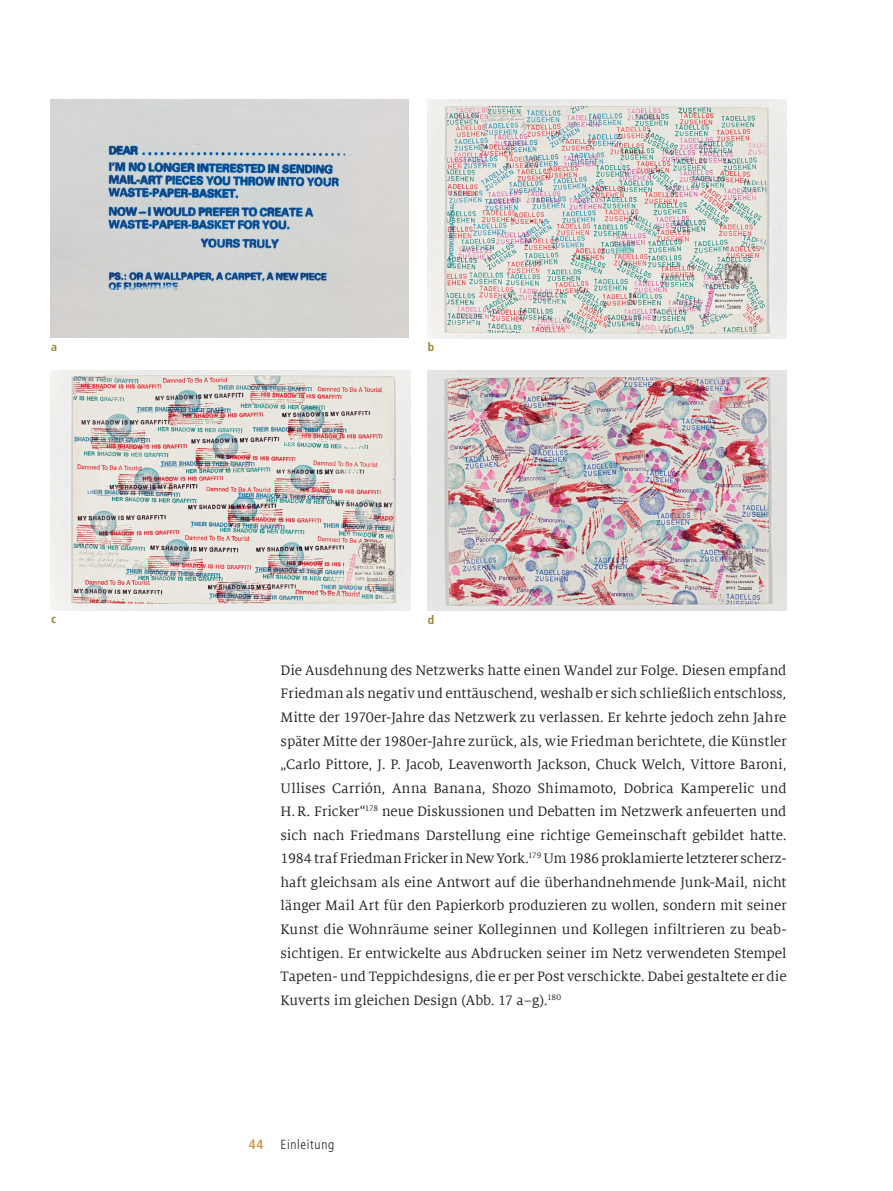
<style>
.page{position:relative;width:893px;height:1191px;background:#fff}
.page>*{position:absolute;margin:0;border:0;box-sizing:border-box;transform-origin:0 0}
.t1{font:15.15px/23.5px "Milo Serif Offc";letter-spacing:-.005em;color:#231f20;text-align:justify}
.t2{font:700 condensed 13.5px "Frutiger";color:#d2974a}
.t3{font:300 condensed 13.2px "Frutiger";color:#231f20}
.t4{font:700 condensed 12px "Frutiger";color:#94832c}
</style>
<div class="page">
<img style="left:51px;top:99px;width:357px;height:238px">
<img style="left:427px;top:99px;width:360px;height:239px">
<img style="left:51px;top:371px;width:359px;height:239px">
<img style="left:427px;top:371px;width:360px;height:239px">
<p class="t4" style="left:51px;top:340px;width:7px">a</p>
<p class="t4" style="left:428px;top:340px;width:8px">b</p>
<p class="t4" style="left:51px;top:612px;width:7px">c</p>
<p class="t4" style="left:428px;top:613px;width:8px">d</p>
<p class="t1" style="left:281px;top:658px;width:508px">Die Ausdehnung des Netzwerks hatte einen Wandel zur Folge. Diesen empfand Friedman als negativ und enttäuschend, weshalb er sich schließlich entschloss, Mitte der 1970er-Jahre das Netzwerk zu verlassen. Er kehrte jedoch zehn Jahre später Mitte der 1980er-Jahre zurück, als, wie Friedman berichtete, die Künstler „Carlo Pittore, J. P. Jacob, Leavenworth Jackson, Chuck Welch, Vittore Baroni, Ullises Carrión, Anna Banana, Shozo Shimamoto, Dobrica Kamperelic und H.R. Fricker“<sup>178</sup> neue Diskussionen und Debatten im Netzwerk anfeuerten und sich nach Friedmans Darstellung eine richtige Gemeinschaft gebildet hatte.<br>1984 traf Friedman Fricker in New York.<sup>179</sup> Um 1986 proklamierte letzterer scherz&shy;haft gleichsam als eine Antwort auf die überhandnehmende Junk-Mail, nicht länger Mail Art für den Papierkorb produzieren zu wollen, sondern mit seiner Kunst die Wohnräume seiner Kolleginnen und Kollegen infiltrieren zu beab&shy;sichtigen. Er entwickelte aus Abdrucken seiner im Netz verwendeten Stempel Tapeten- und Teppichdesigns, die er per Post verschickte. Dabei gestaltete er die Kuverts im gleichen Design (Abb. 17 a–g).<sup>180</sup></p>
<p class="t2" style="left:249px;top:1136px;width:16px">44</p>
<p class="t3" style="left:281px;top:1136px;width:55px">Einleitung</p>
</div>
